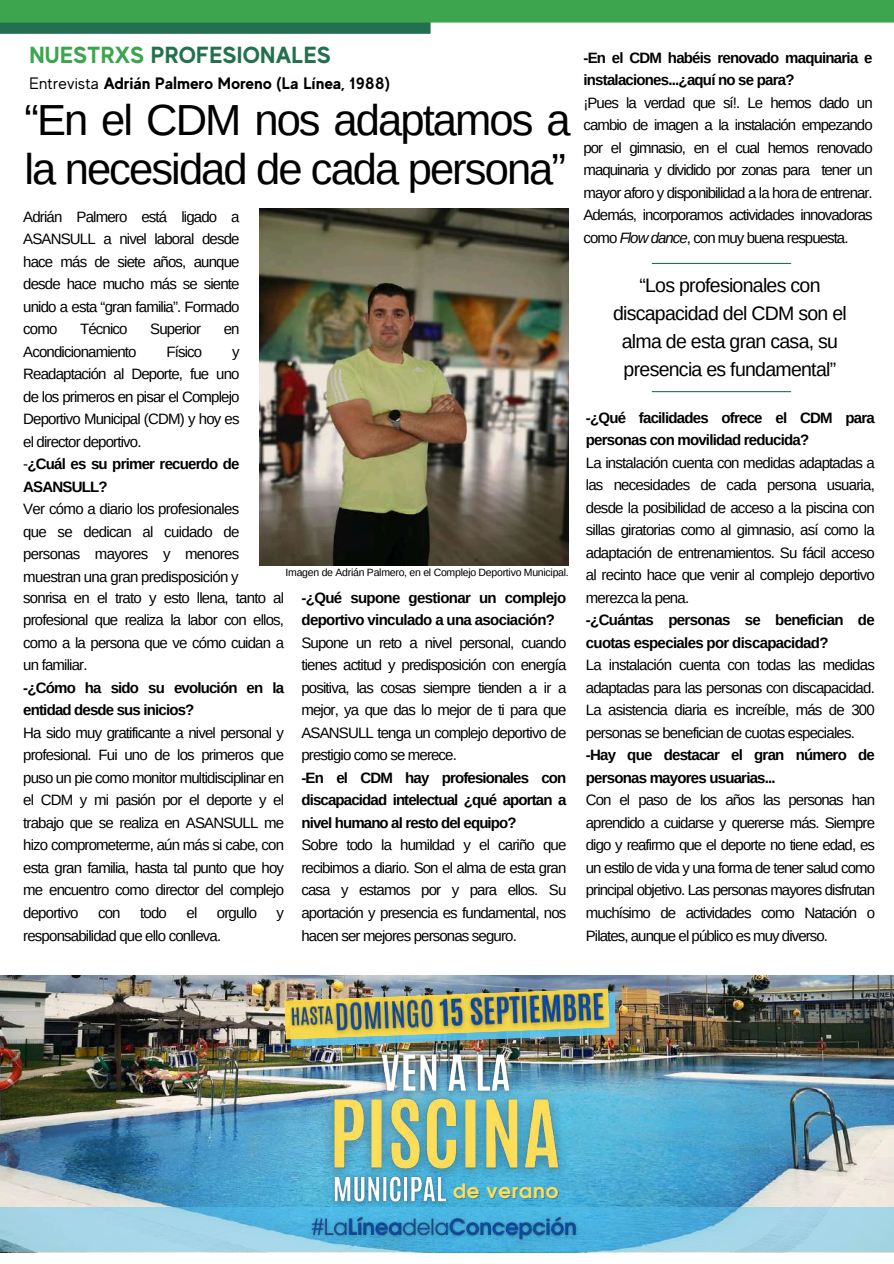
<style>
.page{position:relative;width:894px;height:1264px;background:#fff}
.page>*{position:absolute;margin:0;border:0;box-sizing:border-box;transform-origin:0 0}
.t1{font:43.5px/49.5px "Arimo";letter-spacing:-.045em;color:#000}
.t2{font:700 23.25px "MADE Evolve Sans";letter-spacing:.015em;color:#237050}
.t3{font:700 19.8px "Evolventa";letter-spacing:.04em;color:#ffde59}
.t4{font:19.5px/28.2px "Arimo";letter-spacing:-.035em;color:#000;text-align:center}
.t5{font:700 16.5px "MADE Evolve Sans";letter-spacing:.015em;color:#000}
.t6{font:15px/22.5px "Arimo";letter-spacing:-.055em;color:#000;text-align:justify}
.t7{font:700 15px/22.5px "Arimo";letter-spacing:-.05em;color:#000}
.t8{font:10.5px "Arimo";letter-spacing:-.025em;color:#000}
.s1{color:#3ca54d}
.s2{font-weight:400}
.s3{font-weight:700}
.s4{font-style:italic}
</style>
<div class="page">
<div style="left:0;top:11px;width:430px;height:23px;background:#237050"></div>
<div style="left:0;top:0;width:893px;height:23px;background:#3ca54d"></div>
<img style="left:259px;top:209px;width:309px;height:356px">
<hr style="left:652px;top:263px;width:138px;height:1px;background:#237050">
<hr style="left:652px;top:391px;width:138px;height:1px;background:#237050">
<img style="left:0;top:975px;width:893px;height:232px">
<svg style="left:0;top:1207px;width:893px;height:45px;fill:#a4d4e5"></svg>
<img style="left:284px;top:988px;width:332px;height:58px">
<img style="left:327px;top:985px;width:284px;height:56px">
<img style="left:371px;top:1042px;width:150px;height:34px">
<img style="left:314px;top:1076px;width:265px;height:116px">
<img style="left:326px;top:1168px;width:127px;height:42px">
<img style="left:286px;top:1000px;width:52px;height:31px">
<img style="left:306px;top:1210px;width:277px;height:36px">
<h2 class="t2" style="left:29px;top:41px;width:302px"><span class="s1">NUESTRXS</span> PROFESIONALES</h2>
<p class="t5" style="left:29px;top:73px;width:362px"><span class="s2">Entrevista</span> Adrián Palmero Moreno (La Línea, 1988)</p>
<h1 class="t1" style="left:24px;top:95px;width:547px">“En el CDM nos adaptamos a la necesidad de cada persona”</h1>
<p class="t6" style="left:23px;top:205px;width:218px">Adrián Palmero está ligado a ASANSULL a nivel laboral desde hace más de siete años, aunque desde hace mucho más se siente unido a esta “gran familia”. Formado como</p>
<p class="t6" style="left:80px;top:318px;width:49px">Técnico</p>
<p class="t6" style="left:150px;top:318px;width:52px">Superior</p>
<p class="t6" style="left:224px;top:318px;width:17px">en</p>
<p class="t6" style="left:23px;top:340px;width:115px">Acondicionamiento</p>
<p class="t6" style="left:166px;top:340px;width:37px">Físico</p>
<p class="t6" style="left:23px;top:340px;width:218px;text-align:left;text-indent:209px">y<br>Readaptación al Deporte, fue uno de los primeros en pisar el Complejo<br>Deportivo Municipal (CDM) y hoy es el director deportivo.<br>-<span class="s3">¿Cuál es su primer recuerdo de<br>ASANSULL?</span></p>
<p class="t6" style="left:23px;top:498px;width:217px">Ver cómo a diario los profesionales que se dedican al cuidado de personas mayores y menores muestran una gran predisposición y</p>
<p class="t8" style="left:285px;top:566px;width:285px">Imagen de Adrián Palmero, en el Complejo Deportivo Municipal.</p>
<p class="t6" style="left:23px;top:586px;width:262px">sonrisa en el trato y esto llena, tanto al profesional que realiza la labor con ellos, como a la persona que ve cómo cuidan a un familiar.</p>
<p class="t7" style="left:23px;top:676px;width:262px">-¿Cómo ha sido su evolución en la entidad desde sus inicios?</p>
<p class="t6" style="left:23px;top:721px;width:262px">Ha sido muy gratificante a nivel personal y profesional. Fui uno de los primeros que puso un pie como monitor multidisciplinar en el CDM y mi pasión por el deporte y el trabajo que se realiza en ASANSULL me hizo comprometerme, aún más si cabe, con esta gran familia, hasta tal punto que hoy me encuentro como director del complejo deportivo</p>
<p class="t6" style="left:98px;top:901px;width:24px">con</p>
<p class="t6" style="left:140px;top:901px;width:28px">todo</p>
<p class="t6" style="left:186px;top:901px;width:12px">el</p>
<p class="t6" style="left:217px;top:901px;width:42px">orgullo</p>
<p class="t6" style="left:276px;top:901px;width:9px">y</p>
<p class="t6" style="left:23px;top:924px;width:199px">responsabilidad que ello conlleva.</p>
<p class="t7" style="left:301px;top:586px;width:266px">-¿Qué supone gestionar un complejo deportivo vinculado a una asociación?</p>
<p class="t6" style="left:301px;top:631px;width:266px">Supone un reto a nivel personal, cuando tienes actitud y predisposición con energía positiva, las cosas siempre tienden a ir a mejor, ya que das lo mejor de ti para que ASANSULL tenga un complejo deportivo de prestigio como se merece.</p>
<p class="t7" style="left:301px;top:766px;width:266px;text-align:justify">-En el CDM hay profesionales con discapacidad intelectual ¿qué aportan a nivel humano al resto del equipo?</p>
<p class="t6" style="left:301px;top:834px;width:266px">Sobre todo la humildad y el cariño que recibimos a diario. Son el alma de esta gran casa y estamos por y para ellos. Su aportación y presencia es fundamental, nos hacen ser mejores personas seguro.</p>
<p class="t7" style="left:583px;top:46px;width:290px">-En el CDM habéis renovado maquinaria e instalaciones...¿aquí no se para?</p>
<p class="t6" style="left:583px;top:91px;width:290px">¡Pues la verdad que sí!. Le hemos dado un cambio de imagen a la instalación empezando por el gimnasio, en el cual hemos renovado maquinaria y dividido por zonas para tener un mayor aforo y disponibilidad a la hora de entrenar.<br>Además, incorporamos actividades innovadoras como <span class="s4">Flow dance</span>, con muy buena respuesta.</p>
<h3 class="t4" style="left:613px;top:271px;width:235px">“Los profesionales con discapacidad del CDM son el alma de esta gran casa, su presencia es fundamental”</h3>
<p class="t7" style="left:585px;top:406px;width:290px">-¿Qué facilidades ofrece el CDM para personas con movilidad reducida?</p>
<p class="t6" style="left:585px;top:451px;width:290px">La instalación cuenta con medidas adaptadas a las necesidades de cada persona usuaria, desde la posibilidad de acceso a la piscina con sillas giratorias como al gimnasio, así como la adaptación de entrenamientos. Su fácil acceso al recinto hace que venir al complejo deportivo merezca la pena.</p>
<p class="t7" style="left:585px;top:609px;width:290px">-¿Cuántas personas se benefician de cuotas especiales por discapacidad?</p>
<p class="t6" style="left:585px;top:654px;width:290px">La instalación cuenta con todas las medidas adaptadas para las personas con discapacidad.<br>La asistencia diaria es increíble, más de 300 personas se benefician de cuotas especiales.</p>
<p class="t7" style="left:585px;top:744px;width:290px">-Hay que destacar el gran número de personas mayores usuarias...</p>
<p class="t6" style="left:585px;top:789px;width:290px">Con el paso de los años las personas han aprendido a cuidarse y quererse más. Siempre digo y reafirmo que el deporte no tiene edad, es un estilo de vida y una forma de tener salud como principal objetivo. Las personas mayores disfrutan muchísimo de actividades como Natación o Pilates, aunque el público es muy diverso.</p>
<h3 class="t3" style="left:453px;top:1181px;width:107px">de verano</h3>
</div>
